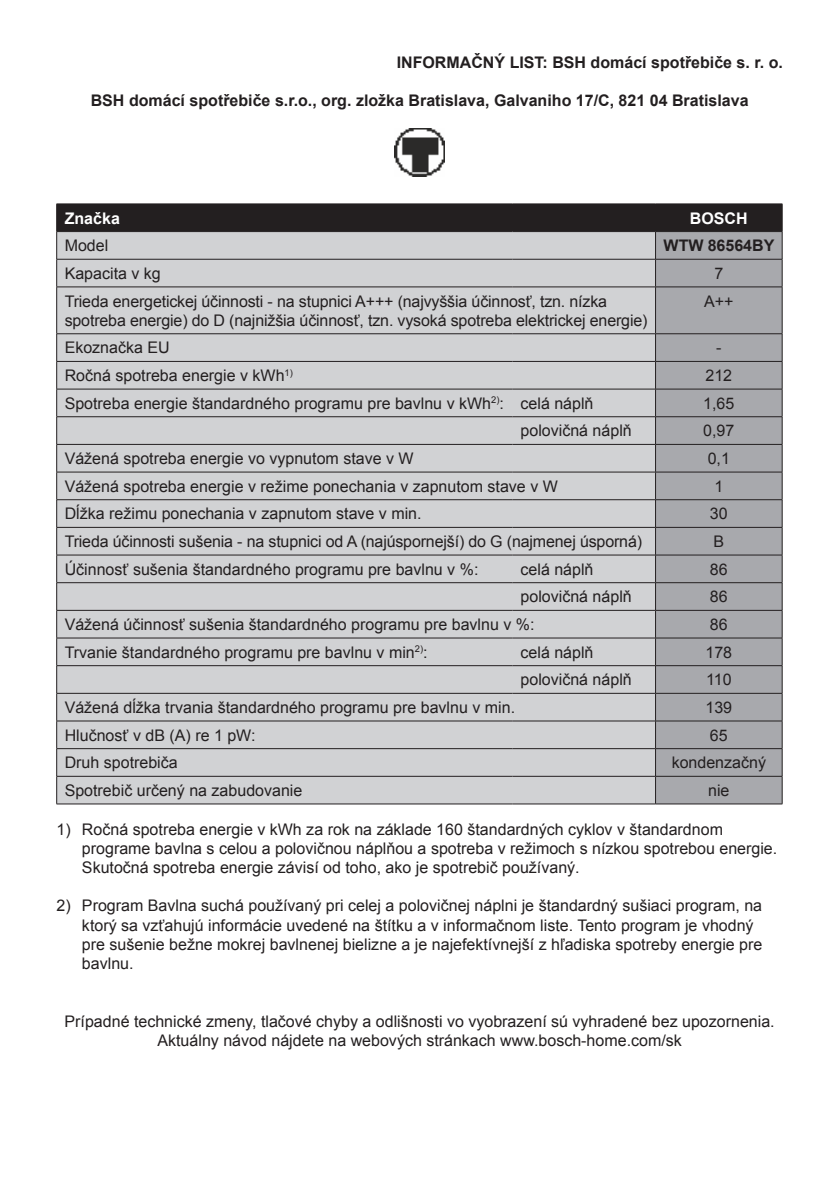
<style>
.page{position:relative;width:840px;height:1191px;background:#fff}
.page>*{position:absolute;margin:0;border:0;box-sizing:border-box;transform-origin:0 0}
.INFOLIST-ZAKLADNY_TE{font:16px/19.2px "Arial";color:#231f20}
.Odsadene_2{font:16px/19.2px "Arial";color:#231f20}
.INFOLIST-ZAKLADNY_TE-2{font:700 16px "Arial";color:#231f20}
.INFOLIST-ODSADENE{font:700 16px "Arial";color:#231f20}
.INFOLIST-ZAKLADNY_TE-3{font:700 16px "Arial";color:#fff}
</style>
<div class="page">
<img style="left:394px;top:128px;width:50px;height:48px">
<div style="left:57px;top:287px;width:597px;height:516px;background:#d1d2d4"></div>
<div style="left:655px;top:287px;width:126px;height:516px;background:#a8a9ad"></div>
<svg style="left:56px;top:204px;width:726px;height:82px;background:#8e8d8f"></svg>
<hr style="left:56px;top:286px;width:456px;height:1px;background:#231f20">
<hr style="left:56px;top:287px;width:1px;height:46px;background:#231f20">
<hr style="left:512px;top:286px;width:143px;height:1px;background:#231f20">
<hr style="left:655px;top:286px;width:127px;height:1px;background:#231f20">
<hr style="left:654px;top:287px;width:1px;height:46px;background:#231f20">
<hr style="left:781px;top:287px;width:1px;height:46px;background:#231f20">
<hr style="left:56px;top:333px;width:456px;height:1px;background:#231f20">
<hr style="left:512px;top:333px;width:143px;height:1px;background:#231f20">
<hr style="left:655px;top:333px;width:127px;height:1px;background:#231f20">
<hr style="left:56px;top:361px;width:456px;height:1px;background:#231f20">
<hr style="left:512px;top:361px;width:143px;height:1px;background:#231f20">
<hr style="left:655px;top:361px;width:127px;height:1px;background:#231f20">
<hr style="left:56px;top:389px;width:456px;height:1px;background:#231f20">
<hr style="left:512px;top:389px;width:143px;height:1px;background:#231f20">
<hr style="left:655px;top:389px;width:127px;height:1px;background:#231f20">
<hr style="left:56px;top:416px;width:456px;height:1px;background:#231f20">
<hr style="left:512px;top:416px;width:143px;height:1px;background:#231f20">
<hr style="left:655px;top:416px;width:127px;height:1px;background:#231f20">
<hr style="left:56px;top:444px;width:456px;height:1px;background:#231f20">
<hr style="left:512px;top:444px;width:143px;height:1px;background:#231f20">
<hr style="left:655px;top:444px;width:127px;height:1px;background:#231f20">
<hr style="left:56px;top:472px;width:456px;height:1px;background:#231f20">
<hr style="left:512px;top:472px;width:143px;height:1px;background:#231f20">
<hr style="left:655px;top:472px;width:127px;height:1px;background:#231f20">
<hr style="left:56px;top:499px;width:456px;height:1px;background:#231f20">
<hr style="left:512px;top:499px;width:143px;height:1px;background:#231f20">
<hr style="left:655px;top:499px;width:127px;height:1px;background:#231f20">
<hr style="left:56px;top:527px;width:456px;height:1px;background:#231f20">
<hr style="left:512px;top:527px;width:143px;height:1px;background:#231f20">
<hr style="left:655px;top:527px;width:127px;height:1px;background:#231f20">
<hr style="left:56px;top:554px;width:456px;height:1px;background:#231f20">
<hr style="left:512px;top:554px;width:143px;height:1px;background:#231f20">
<hr style="left:655px;top:554px;width:127px;height:1px;background:#231f20">
<hr style="left:56px;top:582px;width:456px;height:1px;background:#231f20">
<hr style="left:512px;top:582px;width:143px;height:1px;background:#231f20">
<hr style="left:655px;top:582px;width:127px;height:1px;background:#231f20">
<hr style="left:56px;top:610px;width:456px;height:1px;background:#231f20">
<hr style="left:512px;top:610px;width:143px;height:1px;background:#231f20">
<hr style="left:655px;top:610px;width:127px;height:1px;background:#231f20">
<hr style="left:56px;top:637px;width:456px;height:1px;background:#231f20">
<hr style="left:512px;top:637px;width:143px;height:1px;background:#231f20">
<hr style="left:655px;top:637px;width:127px;height:1px;background:#231f20">
<hr style="left:56px;top:665px;width:456px;height:1px;background:#231f20">
<hr style="left:512px;top:665px;width:143px;height:1px;background:#231f20">
<hr style="left:655px;top:665px;width:127px;height:1px;background:#231f20">
<hr style="left:56px;top:693px;width:456px;height:1px;background:#231f20">
<hr style="left:512px;top:693px;width:143px;height:1px;background:#231f20">
<hr style="left:655px;top:693px;width:127px;height:1px;background:#231f20">
<hr style="left:56px;top:720px;width:456px;height:1px;background:#231f20">
<hr style="left:512px;top:720px;width:143px;height:1px;background:#231f20">
<hr style="left:655px;top:720px;width:127px;height:1px;background:#231f20">
<hr style="left:56px;top:748px;width:456px;height:1px;background:#231f20">
<hr style="left:512px;top:748px;width:143px;height:1px;background:#231f20">
<hr style="left:655px;top:748px;width:127px;height:1px;background:#231f20">
<hr style="left:56px;top:776px;width:456px;height:1px;background:#231f20">
<svg style="left:56px;top:334px;width:1px;height:469px"></svg>
<hr style="left:512px;top:776px;width:143px;height:1px;background:#231f20">
<hr style="left:655px;top:776px;width:127px;height:1px;background:#231f20">
<svg style="left:654px;top:334px;width:1px;height:469px"></svg>
<svg style="left:781px;top:334px;width:1px;height:469px"></svg>
<hr style="left:56px;top:803px;width:456px;height:1px;background:#231f20">
<hr style="left:512px;top:803px;width:143px;height:1px;background:#231f20">
<hr style="left:655px;top:803px;width:127px;height:1px;background:#231f20">
<p class="INFOLIST-ODSADENE" style="left:396px;top:51px;width:387px">INFORMAČNÝ LIST: BSH domácí spotřebiče s. r. o.</p>
<p class="INFOLIST-ZAKLADNY_TE-2" style="left:91px;top:90px;width:659px">BSH domácí spotřebiče s.r.o., org. zložka Bratislava, Galvaniho 17/C, 821 04 Bratislava</p>
<p class="INFOLIST-ZAKLADNY_TE-3" style="left:65px;top:207px;width:57px">Značka</p>
<p class="INFOLIST-ZAKLADNY_TE-3" style="left:689px;top:207px;width:59px">BOSCH</p>
<p class="INFOLIST-ZAKLADNY_TE" style="left:65px;top:236px;width:45px">Model</p>
<p class="INFOLIST-ZAKLADNY_TE-2" style="left:663px;top:235px;width:112px">WTW 86564BY</p>
<p class="INFOLIST-ZAKLADNY_TE" style="left:65px;top:264px;width:98px">Kapacita v kg</p>
<p class="INFOLIST-ZAKLADNY_TE" style="left:714px;top:264px;width:10px">7</p>
<p class="INFOLIST-ZAKLADNY_TE" style="left:65px;top:291px;width:584px">Trieda energetickej účinnosti - na stupnici A+++ (najvyššia účinnosť, tzn. nízka spotreba energie) do D (najnižšia účinnosť, tzn. vysoká spotreba elektrickej energie)</p>
<p class="INFOLIST-ZAKLADNY_TE" style="left:703px;top:291px;width:31px">A++</p>
<p class="INFOLIST-ZAKLADNY_TE" style="left:65px;top:338px;width:106px">Ekoznačka EU</p>
<p class="INFOLIST-ZAKLADNY_TE" style="left:715px;top:338px;width:7px">-</p>
<p class="INFOLIST-ZAKLADNY_TE" style="left:65px;top:366px;width:229px">Ročná spotreba energie v kWh<sup>1)</sup></p>
<p class="INFOLIST-ZAKLADNY_TE" style="left:705px;top:366px;width:28px">212</p>
<p class="INFOLIST-ZAKLADNY_TE" style="left:65px;top:394px;width:440px">Spotreba energie štandardného programu pre bavlnu v kWh<sup>2)</sup>:</p>
<p class="INFOLIST-ZAKLADNY_TE" style="left:520px;top:394px;width:74px">celá náplň</p>
<p class="INFOLIST-ZAKLADNY_TE" style="left:702px;top:394px;width:33px">1,65</p>
<p class="INFOLIST-ZAKLADNY_TE" style="left:520px;top:421px;width:113px">polovičná náplň</p>
<p class="INFOLIST-ZAKLADNY_TE" style="left:702px;top:421px;width:33px">0,97</p>
<p class="INFOLIST-ZAKLADNY_TE" style="left:65px;top:449px;width:350px">Vážená spotreba energie vo vypnutom stave v W</p>
<p class="INFOLIST-ZAKLADNY_TE" style="left:707px;top:449px;width:24px">0,1</p>
<p class="INFOLIST-ZAKLADNY_TE" style="left:65px;top:476px;width:494px">Vážená spotreba energie v režime ponechania v zapnutom stave v W</p>
<p class="INFOLIST-ZAKLADNY_TE" style="left:714px;top:476px;width:10px">1</p>
<p class="INFOLIST-ZAKLADNY_TE" style="left:65px;top:504px;width:358px">Dĺžka režimu ponechania v zapnutom stave v min.</p>
<p class="INFOLIST-ZAKLADNY_TE" style="left:709px;top:504px;width:19px">30</p>
<p class="INFOLIST-ZAKLADNY_TE" style="left:65px;top:532px;width:578px">Trieda účinnosti sušenia - na stupnici od A (najúspornejší) do G (najmenej úsporná)</p>
<p class="INFOLIST-ZAKLADNY_TE" style="left:713px;top:532px;width:12px">B</p>
<p class="INFOLIST-ZAKLADNY_TE" style="left:65px;top:559px;width:415px">Účinnosť sušenia štandardného programu pre bavlnu v %:</p>
<p class="INFOLIST-ZAKLADNY_TE" style="left:520px;top:559px;width:74px">celá náplň</p>
<p class="INFOLIST-ZAKLADNY_TE" style="left:709px;top:559px;width:19px">86</p>
<p class="INFOLIST-ZAKLADNY_TE" style="left:520px;top:587px;width:113px">polovičná náplň</p>
<p class="INFOLIST-ZAKLADNY_TE" style="left:709px;top:587px;width:19px">86</p>
<p class="INFOLIST-ZAKLADNY_TE" style="left:65px;top:615px;width:471px">Vážená účinnosť sušenia štandardného programu pre bavlnu v %:</p>
<p class="INFOLIST-ZAKLADNY_TE" style="left:709px;top:615px;width:19px">86</p>
<p class="INFOLIST-ZAKLADNY_TE" style="left:65px;top:642px;width:364px">Trvanie štandardného programu pre bavlnu v min<sup>2)</sup>:</p>
<p class="INFOLIST-ZAKLADNY_TE" style="left:520px;top:642px;width:74px">celá náplň</p>
<p class="INFOLIST-ZAKLADNY_TE" style="left:705px;top:642px;width:28px">178</p>
<p class="INFOLIST-ZAKLADNY_TE" style="left:520px;top:670px;width:113px">polovičná náplň</p>
<p class="INFOLIST-ZAKLADNY_TE" style="left:705px;top:670px;width:27px">110</p>
<p class="INFOLIST-ZAKLADNY_TE" style="left:65px;top:698px;width:451px">Vážená dĺžka trvania štandardného programu pre bavlnu v min.</p>
<p class="INFOLIST-ZAKLADNY_TE" style="left:705px;top:698px;width:28px">139</p>
<p class="INFOLIST-ZAKLADNY_TE" style="left:65px;top:725px;width:192px">Hlučnosť v dB (A) re 1 pW:</p>
<p class="INFOLIST-ZAKLADNY_TE" style="left:709px;top:725px;width:19px">65</p>
<p class="INFOLIST-ZAKLADNY_TE" style="left:65px;top:753px;width:114px">Druh spotrebiča</p>
<p class="INFOLIST-ZAKLADNY_TE" style="left:671px;top:753px;width:96px">kondenzačný</p>
<p class="INFOLIST-ZAKLADNY_TE" style="left:65px;top:781px;width:239px">Spotrebič určený na zabudovanie</p>
<p class="INFOLIST-ZAKLADNY_TE" style="left:707px;top:781px;width:23px">nie</p>
<p class="Odsadene_2" style="left:82px;top:819px;width:696px;text-indent:-26px">1) Ročná spotreba energie v kWh za rok na základe 160 štandardných cyklov v štandardnom programe bavlna s celou a polovičnou náplňou a spotreba v režimoch s nízkou spotrebou energie.<br>Skutočná spotreba energie závisí od toho, ako je spotrebič používaný.</p>
<p class="Odsadene_2" style="left:82px;top:896px;width:681px;text-indent:-26px">2) Program Bavlna suchá používaný pri celej a polovičnej náplni je štandardný sušiaci program, na ktorý sa vzťahujú informácie uvedené na štítku a v informačnom liste. Tento program je vhodný pre sušenie bežne mokrej bavlnenej bielizne a je najefektívnejší z hľadiska spotreby energie pre bavlnu.</p>
<p class="INFOLIST-ZAKLADNY_TE" style="left:65px;top:1011px;width:711px;text-align:center">Prípadné technické zmeny, tlačové chyby a odlišnosti vo vyobrazení sú vyhradené bez upozornenia.<br>Aktuálny návod nájdete na webových stránkach www.bosch-home.com/sk</p>
</div>
